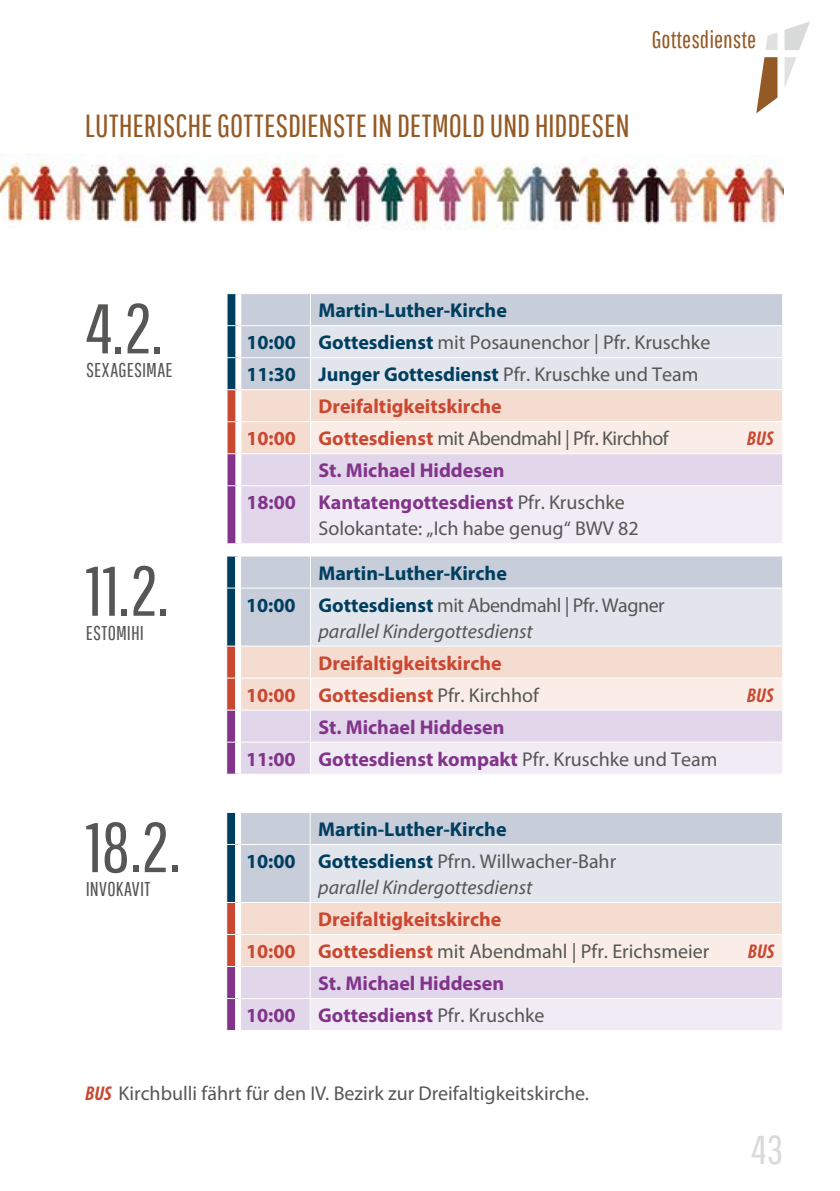
<style>
.page{position:relative;width:840px;height:1191px;background:#fff}
.page>*{position:absolute;margin:0;border:0;box-sizing:border-box;transform-origin:0 0}
.t1{font:70px "Pathway Gothic One";color:#565655}
.t2{font:40.2px "Pathway Gothic One";color:#d9dada}
.t3{font:32px "Pathway Gothic One";letter-spacing:-.005em;color:#945a25}
.t4{font:24px "Pathway Gothic One";color:#945a25}
.t5{font:700 20px/32px "Myriad Pro";color:#003e60}
.t6{font:700 20px/32px "Myriad Pro";color:#82348b}
.t7{font:700 20px/32px "Myriad Pro";color:#c94831}
.t8{font:20px "Myriad Pro";color:#565655}
.t9{font:italic 20px "Myriad Pro";color:#565655}
.t10{font:20px "Myriad Pro";letter-spacing:-.025em;color:#565655}
.t11{font:20px "Pathway Gothic One";letter-spacing:.005em;color:#565655}
.t12{font:italic 700 condensed 20px "Myriad Pro";color:#c94831}
.s1{font-weight:700;color:#003e60}
.s2{font-weight:400;color:#565655}
.s3{font-weight:700;color:#c94831}
.s4{font-weight:700;font-style:italic;font-stretch:condensed;color:#c94831}
</style>
<div class="page">
<svg style="left:784px;top:22px;width:25px;height:28px"></svg>
<svg style="left:765px;top:33px;width:12px;height:17px"></svg>
<svg style="left:756px;top:57px;width:21px;height:56px"></svg>
<svg style="left:784px;top:57px;width:12px;height:30px"></svg>
<img style="left:0;top:154px;width:347px;height:69px">
<img style="left:578px;top:155px;width:204px;height:70px">
<img style="left:347px;top:164px;width:231px;height:65px">
<svg style="left:226px;top:812px;width:556px;height:218px;background:#e3dce3"></svg>
<div style="left:235px;top:813px;width:6px;height:31px;background:#fff"></div>
<div style="left:235px;top:844px;width:6px;height:58px;background:#fff"></div>
<div style="left:235px;top:902px;width:6px;height:32px;background:#fff"></div>
<div style="left:235px;top:934px;width:6px;height:32px;background:#fff"></div>
<div style="left:235px;top:966px;width:6px;height:32px;background:#fff"></div>
<div style="left:235px;top:998px;width:6px;height:32px;background:#fff"></div>
<hr style="left:310px;top:998px;width:472px;height:1px;background:#fff">
<hr style="left:309px;top:999px;width:1px;height:31px;background:#fff">
<hr style="left:781px;top:999px;width:1px;height:31px;background:#fff">
<hr style="left:309px;top:903px;width:1px;height:31px;background:#fff">
<hr style="left:309px;top:935px;width:1px;height:31px;background:#fff">
<hr style="left:310px;top:902px;width:472px;height:1px;background:#fff">
<hr style="left:781px;top:903px;width:1px;height:31px;background:#fff">
<hr style="left:781px;top:935px;width:1px;height:31px;background:#fff">
<svg style="left:226px;top:556px;width:556px;height:218px;background:#e3dde3"></svg>
<hr style="left:238px;top:773px;width:72px;height:1px;background:#fff">
<div style="left:235px;top:556px;width:6px;height:32px;background:#fff"></div>
<div style="left:235px;top:588px;width:6px;height:58px;background:#fff"></div>
<div style="left:235px;top:646px;width:6px;height:32px;background:#fff"></div>
<div style="left:235px;top:678px;width:6px;height:32px;background:#fff"></div>
<div style="left:235px;top:710px;width:6px;height:32px;background:#fff"></div>
<div style="left:235px;top:742px;width:6px;height:31px;background:#fff"></div>
<hr style="left:310px;top:741px;width:472px;height:1px;background:#fff">
<hr style="left:310px;top:742px;width:1px;height:31px;background:#fff">
<hr style="left:781px;top:742px;width:1px;height:31px;background:#fff">
<hr style="left:310px;top:773px;width:472px;height:1px;background:#fff">
<hr style="left:310px;top:646px;width:1px;height:31px;background:#fff">
<hr style="left:310px;top:587px;width:472px;height:1px;background:#fff">
<hr style="left:310px;top:645px;width:472px;height:1px;background:#fff">
<hr style="left:781px;top:646px;width:1px;height:31px;background:#fff">
<svg style="left:227px;top:293px;width:555px;height:251px;background:#e5dee5"></svg>
<hr style="left:238px;top:543px;width:72px;height:1px;background:#fff">
<hr style="left:310px;top:543px;width:472px;height:1px;background:#fff">
<div style="left:235px;top:294px;width:6px;height:32px;background:#fff"></div>
<div style="left:235px;top:326px;width:6px;height:32px;background:#fff"></div>
<div style="left:235px;top:358px;width:6px;height:32px;background:#fff"></div>
<div style="left:235px;top:390px;width:6px;height:32px;background:#fff"></div>
<div style="left:235px;top:422px;width:6px;height:32px;background:#fff"></div>
<div style="left:235px;top:454px;width:6px;height:32px;background:#fff"></div>
<div style="left:235px;top:486px;width:6px;height:57px;background:#fff"></div>
<p class="t4" style="left:651px;top:25px;width:106px">Gottesdienste</p>
<h3 class="t3" style="left:85px;top:107px;width:546px">LUTHERISCHE GOTTESDIENSTE IN DETMOLD UND HIDDESEN</h3>
<h1 class="t1" style="left:86px;top:286px;width:78px">4.2.</h1>
<p class="t11" style="left:86px;top:358px;width:88px">SEXAGESIMAE</p>
<h1 class="t1" style="left:86px;top:549px;width:85px">11.2.</h1>
<p class="t11" style="left:86px;top:620px;width:60px">ESTOMIHI</p>
<h1 class="t1" style="left:86px;top:805px;width:96px">18.2.</h1>
<p class="t11" style="left:86px;top:877px;width:66px">INVOKAVIT</p>
<p class="t5" style="left:318px;top:294px;width:190px">Martin-Luther-Kirche</p>
<p class="t8" style="left:246px;top:330px;width:465px"><span class="s1">10:00 Gottesdienst</span> mit Posaunenchor | Pfr. Kruschke</p>
<p class="t5" style="left:246px;top:358px;width:453px">11:30 Junger Gottesdienst <span class="s2">Pfr. Kruschke und Team</span></p>
<p class="t7" style="left:318px;top:390px;width:185px">Dreifaltigkeitskirche</p>
<p class="t10" style="left:246px;top:426px;width:423px"><span class="s3">10:00 Gottesdienst</span> mit Abendmahl | Pfr. Kirchhof</p>
<p class="t12" style="left:746px;top:426px;width:28px">BUS</p>
<p class="t6" style="left:246px;top:454px;width:380px;text-indent:72px">St. Michael Hiddesen<br>18:00 Kantatengottesdienst <span class="s2">Pfr. Kruschke</span></p>
<p class="t8" style="left:318px;top:516px;width:322px">Solokantate: „Ich habe genug“ BWV 82</p>
<p class="t5" style="left:246px;top:556px;width:420px;text-indent:72px">Martin-Luther-Kirche<br>10:00 Gottesdienst <span class="s2">mit Abendmahl | Pfr. Wagner</span></p>
<p class="t9" style="left:318px;top:618px;width:216px">parallel Kindergottesdienst</p>
<p class="t7" style="left:246px;top:646px;width:294px;text-indent:72px">Dreifaltigkeitskirche<br>10:00 Gottesdienst <span class="s2">Pfr. Kirchhof</span></p>
<p class="t6" style="left:246px;top:710px;width:473px;text-indent:72px">St. Michael Hiddesen<br>11:00 Gottesdienst kompakt <span class="s2">Pfr. Kruschke und Team</span></p>
<p class="t5" style="left:246px;top:812px;width:371px;text-indent:72px">Martin-Luther-Kirche<br>10:00 Gottesdienst <span class="s2">Pfrn. Willwacher-Bahr</span></p>
<p class="t9" style="left:318px;top:875px;width:216px">parallel Kindergottesdienst</p>
<p class="t7" style="left:246px;top:902px;width:464px;text-indent:72px">Dreifaltigkeitskirche<br>10:00 Gottesdienst <span class="s2">mit Abendmahl | Pfr. Erichsmeier</span></p>
<p class="t6" style="left:246px;top:966px;width:300px;text-indent:72px">St. Michael Hiddesen<br>10:00 Gottesdienst <span class="s2">Pfr. Kruschke</span></p>
<p class="t12" style="left:746px;top:682px;width:28px">BUS</p>
<p class="t12" style="left:747px;top:939px;width:28px">BUS</p>
<p class="t8" style="left:85px;top:1081px;width:505px"><span class="s4">BUS</span> Kirchbulli fährt für den IV. Bezirk zur Dreifaltigkeitskirche.</p>
<h2 class="t2" style="left:751px;top:1125px;width:33px">43</h2>
</div>
